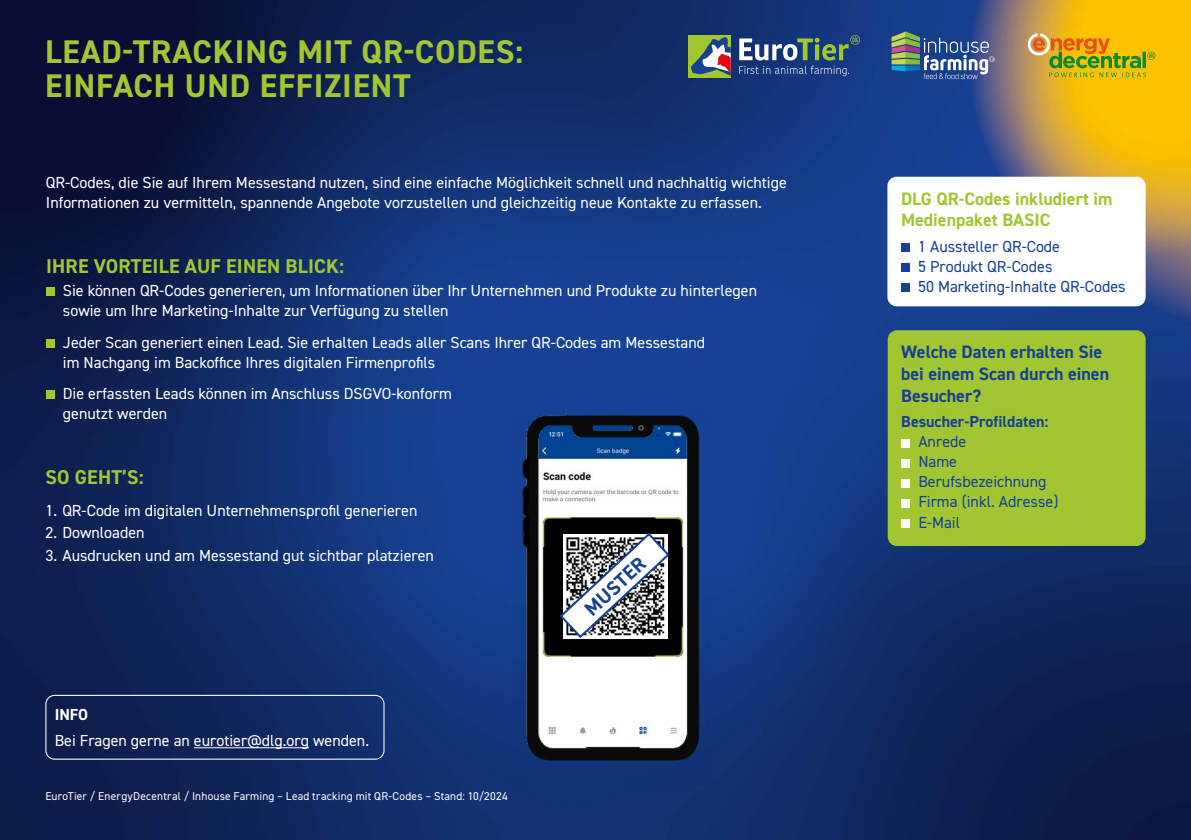
<style>
.page{position:relative;width:1191px;height:840px;background:#fff}
.page>*{position:absolute;margin:0;border:0;box-sizing:border-box;transform-origin:0 0}
.t1{font:700 32.8px/34px "DIN2014";letter-spacing:.025em;color:#a2c632}
.Ü2_10pt{font:700 20px "DIN2014";letter-spacing:.01em;color:#a2c632}
.Ü2_10pt-2{font:700 20px "DIN2014";color:#164194}
.Ü2_10pt-3{font:700 18px/21.6px "DIN2014";color:#164194}
.Ü2_10pt-4{font:700 18px/21.6px "DIN2014";color:#a2c632}
.Aufzählung{font:16px/20px "DIN2014";color:#fff}
.Fliess_8pt{font:16px/20px "DIN2014";color:#fff}
.Aufzählung-2{font:16px "DIN2014";color:#164194}
.Aufzählung-3{font:700 16px "DIN2014";color:#164194}
.t2{font:700 16px "DIN2014";color:#fff}
.t3{font:11.4px "DIN2014";letter-spacing:.02em;color:#fff}
</style>
<div class="page">
<img style="left:0;top:0;width:1191px;height:839px">
<div style="left:45px;top:694px;width:339px;height:65px;border:1px solid #fff;border-radius:9px"></div>
<hr style="left:194px;top:747px;width:115px;height:1px;background:#fff">
<div style="left:46px;top:287px;width:8px;height:9px;background:#a2c632"></div>
<div style="left:46px;top:339px;width:8px;height:8px;background:#a2c632"></div>
<div style="left:46px;top:390px;width:8px;height:9px;background:#a2c632"></div>
<div style="left:688px;top:35px;width:42px;height:42px;background:#a2c632"></div>
<svg style="left:691px;top:37px;width:39px;height:39px"></svg>
<svg style="left:739px;top:35px;width:121px;height:25px;background:#567288"></svg>
<svg style="left:739px;top:66px;width:110px;height:10px"></svg>
<svg style="left:1027px;top:33px;width:128px;height:44px;background:#cbaa1e"></svg>
<svg style="left:891px;top:31px;width:103px;height:48px;background:#567197"></svg>
<div style="left:887px;top:177px;width:258px;height:129px;background:#fff;border-radius:9px"></div>
<div style="left:901px;top:243px;width:8px;height:9px;background:#164194"></div>
<div style="left:901px;top:263px;width:8px;height:9px;background:#164194"></div>
<div style="left:901px;top:283px;width:8px;height:9px;background:#164194"></div>
<div style="left:887px;top:330px;width:258px;height:215px;background:#a2c632;border-radius:9px"></div>
<div style="left:901px;top:438px;width:8px;height:9px;background:#fff"></div>
<div style="left:901px;top:458px;width:8px;height:9px;background:#fff"></div>
<div style="left:901px;top:478px;width:8px;height:9px;background:#fff"></div>
<div style="left:901px;top:498px;width:8px;height:9px;background:#fff"></div>
<div style="left:901px;top:518px;width:8px;height:9px;background:#fff"></div>
<img style="left:513px;top:409px;width:196px;height:374px">
<svg style="left:558px;top:531px;width:113px;height:108px"></svg>
<p class="t1" style="left:45px;top:34px;width:479px">LEAD-TRACKING MIT QR-CODES:<br>EINFACH UND EFFIZIENT</p>
<p class="Fliess_8pt" style="left:46px;top:172px;width:742px">QR-Codes, die Sie auf Ihrem Messestand nutzen, sind eine einfache Möglichkeit schnell und nachhaltig wichtige<br>Informationen zu vermitteln, spannende Angebote vorzustellen und gleichzeitig neue Kontakte zu erfassen.</p>
<p class="Ü2_10pt" style="left:46px;top:252px;width:300px">IHRE VORTEILE AUF EINEN BLICK:</p>
<p class="Aufzählung" style="left:63px;top:280px;width:695px">Sie können QR-Codes generieren, um Informationen über Ihr Unternehmen und Produkte zu hinterlegen sowie um Ihre Marketing-Inhalte zur Verfügung zu stellen</p>
<p class="Aufzählung" style="left:63px;top:331px;width:644px">Jeder Scan generiert einen Lead. Sie erhalten Leads aller Scans Ihrer QR-Codes am Messestand im Nachgang im Backoffice Ihres digitalen Firmenprofils</p>
<p class="Aufzählung" style="left:63px;top:383px;width:390px">Die erfassten Leads können im Anschluss DSGVO-konform genutzt werden</p>
<p class="Ü2_10pt" style="left:45px;top:463px;width:100px">SO GEHT’S:</p>
<p class="Aufzählung" style="left:45px;top:499px;width:373px">1. QR-Code im digitalen Unternehmensprofil generieren</p>
<p class="Aufzählung" style="left:45px;top:522px;width:101px">2. Downloaden</p>
<p class="Aufzählung" style="left:45px;top:545px;width:390px">3. Ausdrucken und am Messestand gut sichtbar platzieren</p>
<p class="t2" style="left:55px;top:703px;width:35px">INFO</p>
<p class="Fliess_8pt" style="left:55px;top:729px;width:316px">Bei Fragen gerne an eurotier@dlg.org wenden.</p>
<p class="t3" style="left:45px;top:788px;width:464px">EuroTier / EnergyDecentral / Inhouse Farming – Lead tracking mit QR-Codes – Stand: 10/2024</p>
<p class="Ü2_10pt-2" style="left:578px;top:601px;width:77px;rotate:-43deg">MUSTER</p>
<p class="Ü2_10pt-4" style="left:901px;top:187px;width:213px">DLG QR-Codes inkludiert im<br>Medienpaket BASIC</p>
<p class="Aufzählung-2" style="left:918px;top:236px;width:144px">1 Aussteller QR-Code</p>
<p class="Aufzählung-2" style="left:918px;top:256px;width:136px">5 Produkt QR-Codes</p>
<p class="Aufzählung-2" style="left:918px;top:276px;width:209px">50 Marketing-Inhalte QR-Codes</p>
<p class="Ü2_10pt-3" style="left:901px;top:341px;width:209px">Welche Daten erhalten Sie bei einem Scan durch einen<br>Besucher?</p>
<p class="Aufzählung-3" style="left:901px;top:411px;width:149px">Besucher-Profildaten:</p>
<p class="Aufzählung-2" style="left:918px;top:431px;width:49px">Anrede</p>
<p class="Aufzählung-2" style="left:918px;top:451px;width:40px">Name</p>
<p class="Aufzählung-2" style="left:918px;top:471px;width:130px">Berufsbezeichnung</p>
<p class="Aufzählung-2" style="left:918px;top:491px;width:142px">Firma (inkl. Adresse)</p>
<p class="Aufzählung-2" style="left:918px;top:511px;width:43px">E-Mail</p>
</div>
